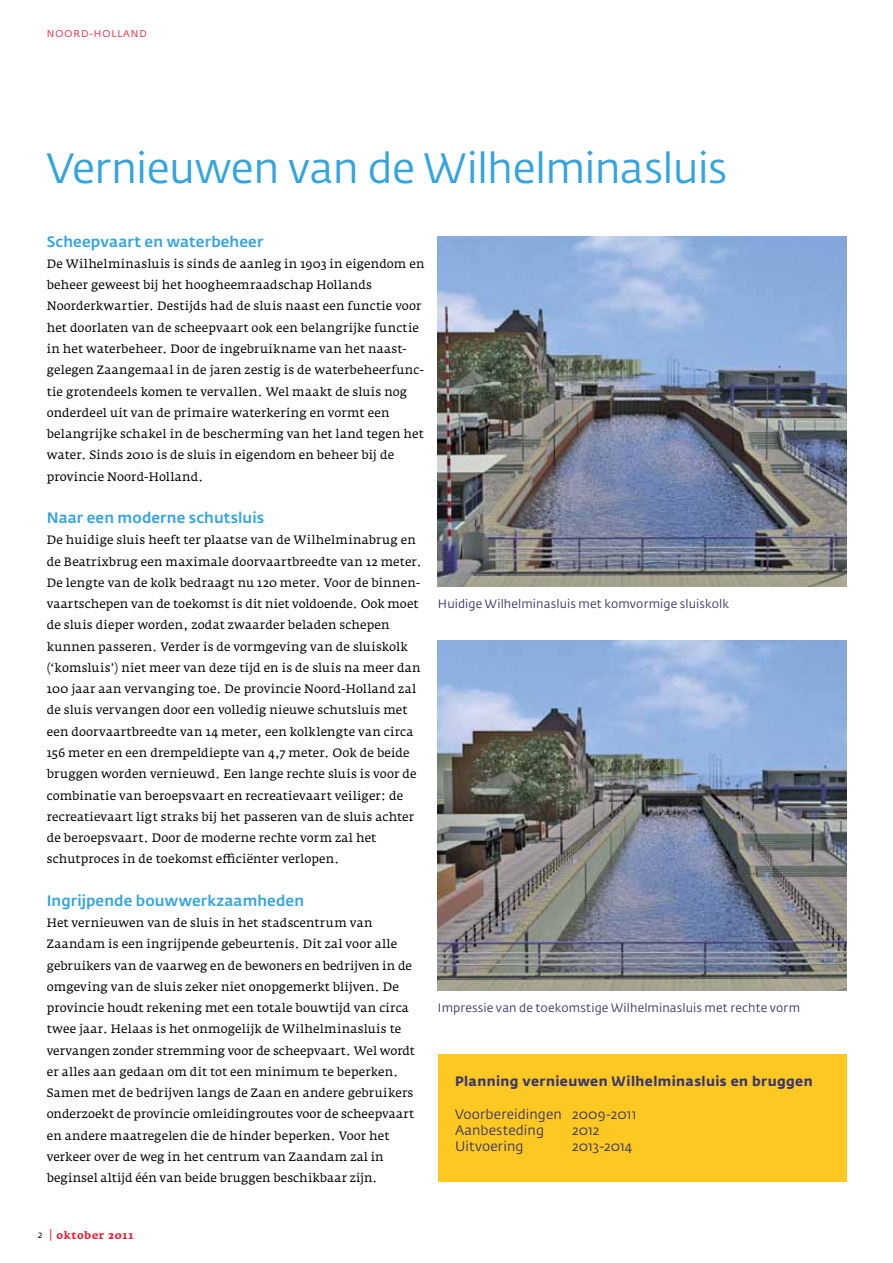
<style>
.page{position:relative;width:893px;height:1263px;background:#fff}
.page>*{position:absolute;margin:0;border:0;box-sizing:border-box;transform-origin:0 0}
.t1{font:42px "Fedra Sans Std";letter-spacing:-.015em;color:#32a4df}
.t2{font:500 15px "Fedra Sans Std";letter-spacing:.01em;color:#32a4df}
.t3{font:13.5px/16.2px "Fedra Sans Std";letter-spacing:.005em;color:#3a366b}
.t4{font:700 13.5px "Fedra Sans Std";letter-spacing:.03em;color:#3a366b}
.t5{font:12px/21.3px "Fedra Serif A Std";letter-spacing:.01em;color:#000}
.t6{font:12px "Fedra Sans Std";letter-spacing:.01em;color:#3a366b}
.t7{font:700 10.5px "Fedra Serif A Std";letter-spacing:.07em;color:#e5233b}
.t8{font:9.75px "Fedra Sans Std";letter-spacing:.1em;color:#e5233b}
.s1{font-family:"Fedra Sans Std";font-weight:400;font-size:9.75px;color:#000}
.s2{font-weight:600;font-size:12px}
</style>
<div class="page">
<div style="left:438px;top:1054px;width:408px;height:128px;background:#fec823"></div>
<img style="left:438px;top:641px;width:408px;height:350px">
<img style="left:438px;top:237px;width:408px;height:350px">
<p class="t8" style="left:47px;top:28px;width:101px">NOORD-HOLLAND</p>
<h1 class="t1" style="left:47px;top:143px;width:682px">Vernieuwen van de Wilhelminasluis</h1>
<p class="t2" style="left:47px;top:232px;width:218px">Scheepvaart en waterbeheer</p>
<p class="t5" style="left:47px;top:253px;width:379px">De Wilhelminasluis is sinds de aanleg in 1903 in eigendom en beheer geweest bij het hoogheemraadschap Hollands Noorderkwartier. Destijds had de sluis naast een functie voor het doorlaten van de scheepvaart ook een belangrijke functie in het waterbeheer. Door de ingebruikname van het naast&shy;gelegen Zaangemaal in de jaren zestig is de waterbeheerfunc&shy;tie grotendeels komen te vervallen. Wel maakt de sluis nog onderdeel uit van de primaire waterkering en vormt een belangrijke schakel in de bescherming van het land tegen het water. Sinds 2010 is de sluis in eigendom en beheer bij de provincie Noord-Holland.</p>
<p class="t2" style="left:47px;top:508px;width:219px">Naar een moderne schutsluis</p>
<p class="t5" style="left:47px;top:529px;width:376px">De huidige sluis heeft ter plaatse van de Wilhelminabrug en de Beatrixbrug een maximale doorvaartbreedte van 12 meter.<br>De lengte van de kolk bedraagt nu 120 meter. Voor de binnen&shy;vaartschepen van de toekomst is dit niet voldoende. Ook moet de sluis dieper worden, zodat zwaarder beladen schepen kunnen passeren. Verder is de vormgeving van de sluiskolk (‘komsluis’) niet meer van deze tijd en is de sluis na meer dan 100 jaar aan vervanging toe. De provincie Noord-Holland zal de sluis vervangen door een volledig nieuwe schutsluis met een doorvaartbreedte van 14 meter, een kolklengte van circa 156 meter en een drempeldiepte van 4,7 meter. Ook de beide bruggen worden vernieuwd. Een lange rechte sluis is voor de combinatie van beroepsvaart en recreatievaart veiliger: de recreatievaart ligt straks bij het passeren van de sluis achter de beroepsvaart. Door de moderne rechte vorm zal het schutproces in de toekomst efficiënter verlopen.</p>
<p class="t2" style="left:47px;top:891px;width:259px">Ingrijpende bouwwerkzaamheden</p>
<p class="t5" style="left:47px;top:912px;width:370px">Het vernieuwen van de sluis in het stadscentrum van Zaandam is een ingrijpende gebeurtenis. Dit zal voor alle gebruikers van de vaarweg en de bewoners en bedrijven in de omgeving van de sluis zeker niet onopgemerkt blijven. De provincie houdt rekening met een totale bouwtijd van circa twee jaar. Helaas is het onmogelijk de Wilhelminasluis te vervangen zonder stremming voor de scheepvaart. Wel wordt er alles aan gedaan om dit tot een minimum te beperken.<br>Samen met de bedrijven langs de Zaan en andere gebruikers onderzoekt de provincie omleidingroutes voor de scheepvaart en andere maatregelen die de hinder beperken. Voor het verkeer over de weg in het centrum van Zaandam zal in beginsel altijd één van beide bruggen beschikbaar zijn.</p>
<p class="t6" style="left:438px;top:597px;width:292px">Huidige Wilhelminasluis met komvormige sluiskolk</p>
<p class="t6" style="left:438px;top:1000px;width:364px">Impressie van de toekomstige Wilhelminasluis met rechte vorm</p>
<p class="t4" style="left:455px;top:1073px;width:359px">Planning vernieuwen Wilhelminasluis en bruggen</p>
<p class="t3" style="left:455px;top:1106px;width:183px">Voorbereidingen 2009-2011<br>Aanbesteding</p>
<p class="t3" style="left:572px;top:1122px;width:29px">2012</p>
<p class="t3" style="left:455px;top:1138px;width:70px">Uitvoering</p>
<p class="t3" style="left:572px;top:1138px;width:62px">2013-2014</p>
<p class="t7" style="left:38px;top:1229px;width:97px"><span class="s1">2</span> <span class="s2">|</span> oktober 2011</p>
</div>
